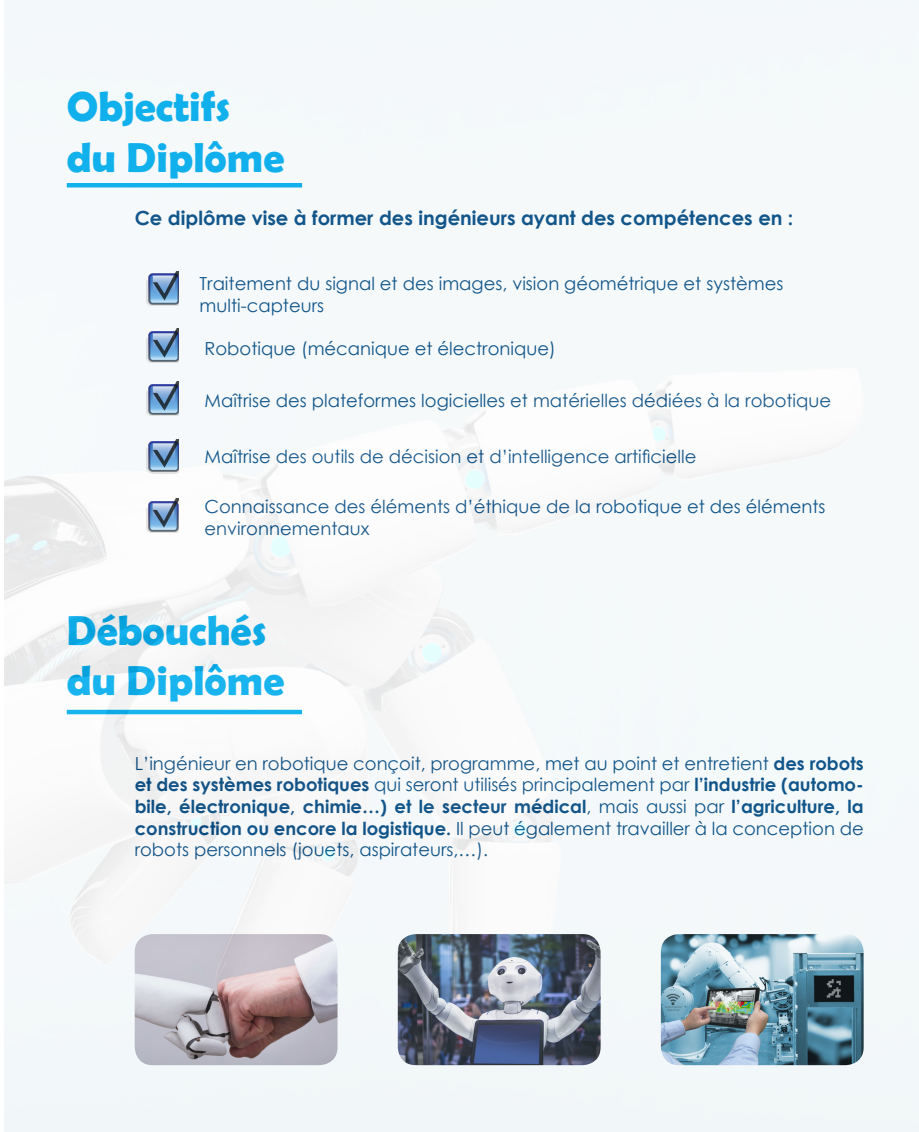
<style>
.page{position:relative;width:919px;height:1132px;background:#fff}
.page>*{position:absolute;margin:0;border:0;box-sizing:border-box;transform-origin:0 0}
.t1{font:700 42px/50.4px "Berlin Sans FB Demi";color:#00aeef}
.t2{font:700 19.5px "Century Gothic";color:#014982}
.t3{font:18px/21.6px "Century Gothic";color:#014982}
.s1{font-weight:700}
</style>
<div class="page">
<img style="left:4px;top:0;width:914px;height:1131px">
<h1 class="t1" style="left:67px;top:81px;width:219px">Objectifs du Diplôme</h1>
<p class="t2" style="left:135px;top:203px;width:660px">Ce diplôme vise à former des ingénieurs ayant des compétences en :</p>
<p class="t3" style="left:199px;top:272px;width:585px">Traitement du signal et des images, vision géométrique et systèmes multi-capteurs</p>
<p class="t3" style="left:204px;top:337px;width:352px">Robotique (mécanique et électronique)</p>
<p class="t3" style="left:204px;top:389px;width:628px">Maîtrise des plateformes logicielles et matérielles dédiées à la robotique</p>
<p class="t3" style="left:204px;top:445px;width:493px">Maîtrise des outils de décision et d’intelligence artificielle</p>
<p class="t3" style="left:204px;top:495px;width:622px">Connaissance des éléments d’éthique de la robotique et des éléments environnementaux</p>
<h1 class="t1" style="left:67px;top:604px;width:219px">Débouchés du Diplôme</h1>
<p class="t3" style="left:135px;top:751px;width:730px;text-align:justify">L’ingénieur en robotique conçoit, programme, met au point et entretient <span class="s1">des robots et des systèmes robotiques</span> qui seront utilisés principalement par <span class="s1">l’industrie (automo&shy;bile, électronique, chimie…) et le secteur médical</span>, mais aussi par <span class="s1">l’agriculture, la construction ou encore la logistique.</span> Il peut également travailler à la conception de robots personnels (jouets, aspirateurs,…).</p>
</div>
